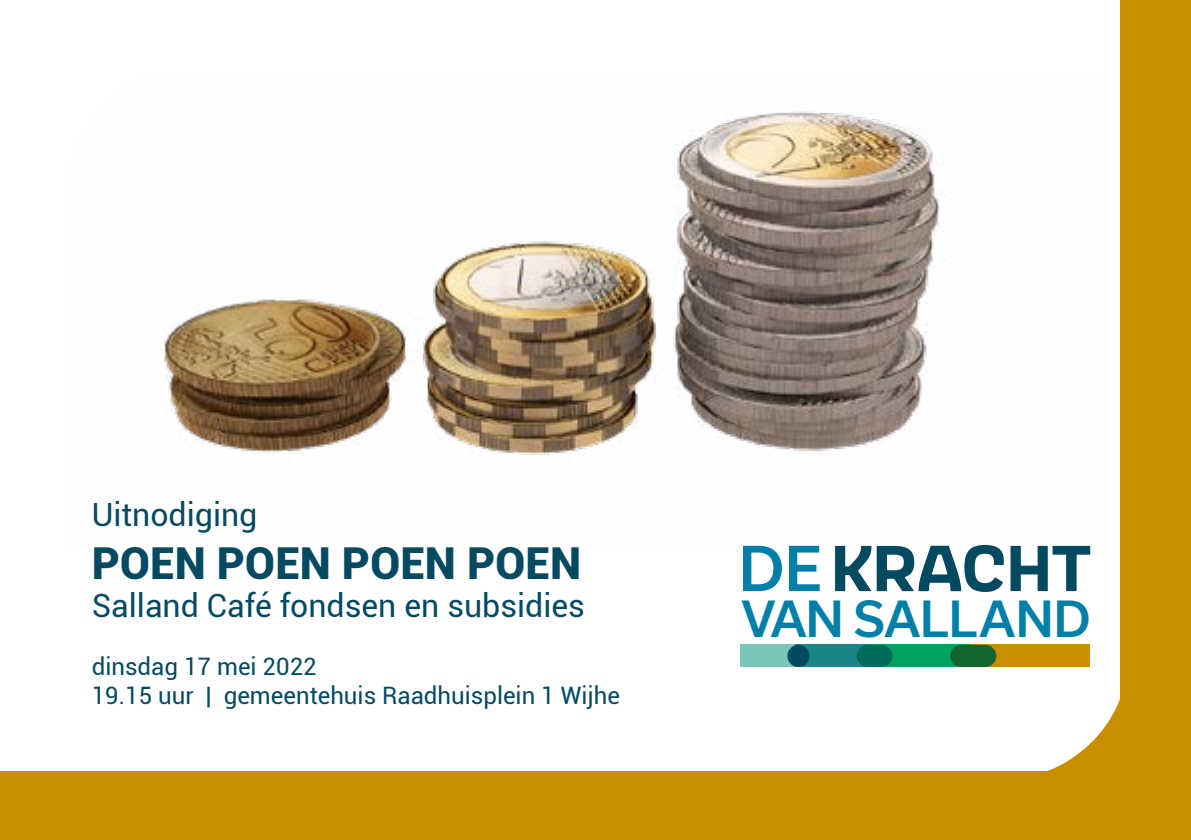
<style>
.page{position:relative;width:1191px;height:840px;background:#fff}
.page>*{position:absolute;margin:0;border:0;box-sizing:border-box;transform-origin:0 0}
.t1{font:500 58.8px "Usual";color:#0080a6}
.t2{font:500 47.4px "Usual";letter-spacing:-.005em;color:#0080a6}
.t3{font:900 44px "Roboto";color:#064a61}
.t4{font:32px "Roboto";color:#064a61}
.t5{font:24px/28.8px "Roboto";color:#064a61}
</style>
<div class="page">
<img style="left:164px;top:111px;width:776px;height:344px">
<svg style="left:164px;top:111px;width:84px;height:165px"></svg>
<div style="left:0;top:771px;width:1191px;height:68px;background:#c98e00"></div>
<div style="left:1120px;top:0;width:71px;height:787px;background:#c98e00"></div>
<svg style="left:946px;top:666px;width:174px;height:105px"></svg>
<div style="left:740px;top:644px;width:55px;height:22px;background:#7ac6b8"></div>
<div style="left:795px;top:644px;width:77px;height:22px;background:#188587"></div>
<div style="left:872px;top:644px;width:98px;height:22px;background:#00a260"></div>
<div style="left:970px;top:644px;width:120px;height:22px;background:#c98e00"></div>
<div style="left:856px;top:644px;width:36px;height:22px;background:#006e59;border-radius:11px"></div>
<div style="left:950px;top:644px;width:46px;height:22px;background:#116530;border-radius:11px"></div>
<div style="left:787px;top:644px;width:22px;height:22px;background:#034a61;border-radius:50%"></div>
<svg style="left:835px;top:544px;width:255px;height:47px"></svg>
<h3 class="t4" style="left:92px;top:492px;width:167px">Uitnodiging</h3>
<h3 class="t3" style="left:92px;top:531px;width:491px">POEN POEN POEN POEN</h3>
<h3 class="t4" style="left:92px;top:583px;width:495px">Salland Café fondsen en subsidies</h3>
<p class="t5" style="left:92px;top:650px;width:530px">dinsdag 17 mei 2022<br>19.15 uur | gemeentehuis Raadhuisplein 1 Wijhe</p>
<h1 class="t1" style="left:738px;top:534px;width:84px">DE</h1>
<h2 class="t2" style="left:741px;top:591px;width:351px">VAN SALLAND</h2>
</div>
